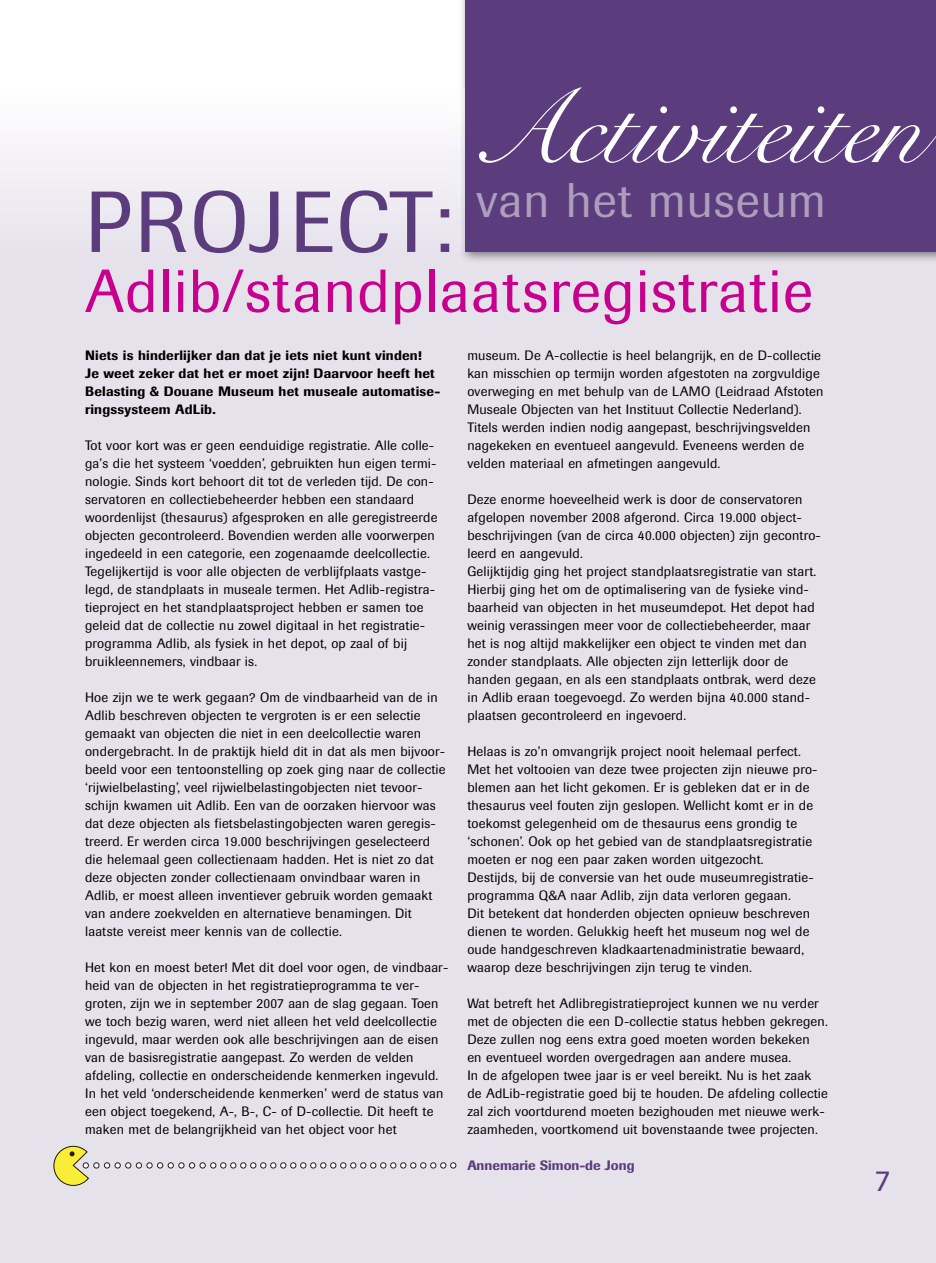
<style>
.page{position:relative;width:936px;height:1263px;background:#fff}
.page>*{position:absolute;margin:0;border:0;box-sizing:border-box;transform-origin:0 0}
.t1{font:105px "Snell Roundhand Script";color:#fff}
.t2{font:85.5px "Imago";letter-spacing:.03em;color:#5b3c7c}
.t3{font:60px "Imago";letter-spacing:.02em;color:#c7008d}
.t4{font:48px "Imago";letter-spacing:.02em;color:#ad9ebd}
.t5{font:30px "Imago";color:#5b3c7c}
.t6{font:13.5px/18px "Imago";letter-spacing:.015em;color:#000}
.t7{font:500 13.5px/18px "Imago";letter-spacing:.015em;color:#000}
.t8{font:500 13.5px "Imago";color:#5b3c7c}
</style>
<div class="page">
<div style="left:0;top:247px;width:935px;height:1016px;background:#e6e2eb"></div>
<div style="left:0;top:88px;width:466px;height:164px;background:linear-gradient(to right,#f3f0f5,#f3f0f5)"></div>
<img style="left:456px;top:88px;width:10px;height:164px">
<div style="left:466px;top:0;width:469px;height:252px;background:#5b3c7c"></div>
<svg style="left:53px;top:1146px;width:403px;height:40px"></svg>
<h1 class="t1" style="left:470px;top:88px;width:456px">Activiteiten</h1>
<h3 class="t4" style="left:476px;top:183px;width:351px">van het museum</h3>
<h2 class="t2" style="left:85px;top:192px;width:370px">PROJECT:</h2>
<h3 class="t3" style="left:85px;top:270px;width:729px">Adlib/standplaatsregistratie</h3>
<p class="t7" style="left:85px;top:348px;width:357px">Niets is hinderlijker dan dat je iets niet kunt vinden!<br>Je weet zeker dat het er moet zijn! Daarvoor heeft het Belasting &amp; Douane Museum het museale automatise&shy;ringssysteem AdLib.</p>
<p class="t6" style="left:85px;top:438px;width:354px">Tot voor kort was er geen eenduidige registratie. Alle colle&shy;ga’s die het systeem ‘voedden’, gebruikten hun eigen termi&shy;nologie. Sinds kort behoort dit tot de verleden tijd. De con&shy;servatoren en collectiebeheerder hebben een standaard woordenlijst (thesaurus) afgesproken en alle geregistreerde objecten gecontroleerd. Bovendien werden alle voorwerpen ingedeeld in een categorie, een zogenaamde deelcollectie.<br>Tegelijkertijd is voor alle objecten de verblijfplaats vastge&shy;legd, de standplaats in museale termen. Het Adlib-registra&shy;tieproject en het standplaatsproject hebben er samen toe geleid dat de collectie nu zowel digitaal in het registratie - programma Adlib, als fysiek in het depot, op zaal of bij bruikleennemers, vindbaar is.</p>
<p class="t6" style="left:85px;top:690px;width:362px">Hoe zijn we te werk gegaan? Om de vindbaarheid van de in Adlib beschreven objecten te vergroten is er een selectie gemaakt van objecten die niet in een deelcollectie waren ondergebracht. In de praktijk hield dit in dat als men bijvoor&shy;beeld voor een tentoonstelling op zoek ging naar de collectie ‘rijwielbelasting’, veel rijwielbelastingobjecten niet tevoor&shy;schijn kwamen uit Adlib. Een van de oorzaken hiervoor was dat deze objecten als fietsbelastingobjecten waren geregis&shy;treerd. Er werden circa 19.000 beschrijvingen geselecteerd die helemaal geen collectienaam hadden. Het is niet zo dat deze objecten zonder collectienaam onvindbaar waren in Adlib, er moest alleen inventiever gebruik worden gemaakt van andere zoekvelden en alternatieve benamingen. Dit laatste vereist meer kennis van de collectie.</p>
<p class="t6" style="left:85px;top:960px;width:365px">Het kon en moest beter! Met dit doel voor ogen, de vindbaar&shy;heid van de objecten in het registratieprogramma te ver&shy;groten, zijn we in september 2007 aan de slag gegaan. Toen we toch bezig waren, werd niet alleen het veld deelcollectie ingevuld, maar werden ook alle beschrijvingen aan de eisen van de basisregistratie aangepast. Zo werden de velden afdeling, collectie en onderscheidende kenmerken ingevuld.<br>In het veld ‘onderscheidende kenmerken’ werd de status van een object toegekend, A-, B-, C- of D-collectie. Dit heeft te maken met de belangrijkheid van het object voor het</p>
<p class="t6" style="left:467px;top:348px;width:357px">museum. De A-collectie is heel belangrijk, en de D-collectie kan misschien op termijn worden afgestoten na zorgvuldige overweging en met behulp van de LAMO (Leidraad Afstoten Museale Objecten van het Instituut Collectie Nederland).<br>Titels werden indien nodig aangepast, beschrijvingsvelden nagekeken en eventueel aangevuld. Eveneens werden de velden materiaal en afmetingen aangevuld.</p>
<p class="t6" style="left:467px;top:492px;width:355px">Deze enorme hoeveelheid werk is door de conservatoren afgelopen november 2008 afgerond. Circa 19.000 object - beschrijvingen (van de circa 40.000 objecten) zijn gecontro&shy;leerd en aangevuld.<br>Gelijktijdig ging het project standplaatsregistratie van start.<br>Hierbij ging het om de optimalisering van de fysieke vind&shy;baarheid van objecten in het museumdepot. Het depot had weinig verassingen meer voor de collectiebeheerder, maar het is nog altijd makkelijker een object te vinden met dan zonder standplaats. Alle objecten zijn letterlijk door de handen gegaan, en als een standplaats ontbrak, werd deze in Adlib eraan toegevoegd. Zo werden bijna 40.000 stand&shy;plaatsen gecontroleerd en ingevoerd.</p>
<p class="t6" style="left:467px;top:744px;width:352px">Helaas is zo’n omvangrijk project nooit helemaal perfect.<br>Met het voltooien van deze twee projecten zijn nieuwe pro&shy;blemen aan het licht gekomen. Er is gebleken dat er in de thesaurus veel fouten zijn geslopen. Wellicht komt er in de toekomst gelegenheid om de thesaurus eens grondig te ‘schonen’. Ook op het gebied van de standplaatsregistratie moeten er nog een paar zaken worden uitgezocht.<br>Destijds, bij de conversie van het oude museumregistratie&shy;programma Q&amp;A naar Adlib, zijn data verloren gegaan.<br>Dit betekent dat honderden objecten opnieuw beschreven dienen te worden. Gelukkig heeft het museum nog wel de oude handgeschreven kladkaartenadministratie bewaard, waarop deze beschrijvingen zijn terug te vinden.</p>
<p class="t6" style="left:467px;top:996px;width:362px">Wat betreft het Adlibregistratieproject kunnen we nu verder met de objecten die een D-collectie status hebben gekregen.<br>Deze zullen nog eens extra goed moeten worden bekeken<br>en eventueel worden overgedragen aan andere musea.<br>In de afgelopen twee jaar is er veel bereikt. Nu is het zaak de AdLib-registratie goed bij te houden. De afdeling collectie zal zich voortdurend moeten bezighouden met nieuwe werk&shy;zaamheden, voortkomend uit bovenstaande twee projecten.</p>
<p class="t8" style="left:467px;top:1160px;width:169px">Annemarie Simon-de Jong</p>
<h3 class="t5" style="left:875px;top:1170px;width:16px">7</h3>
</div>
